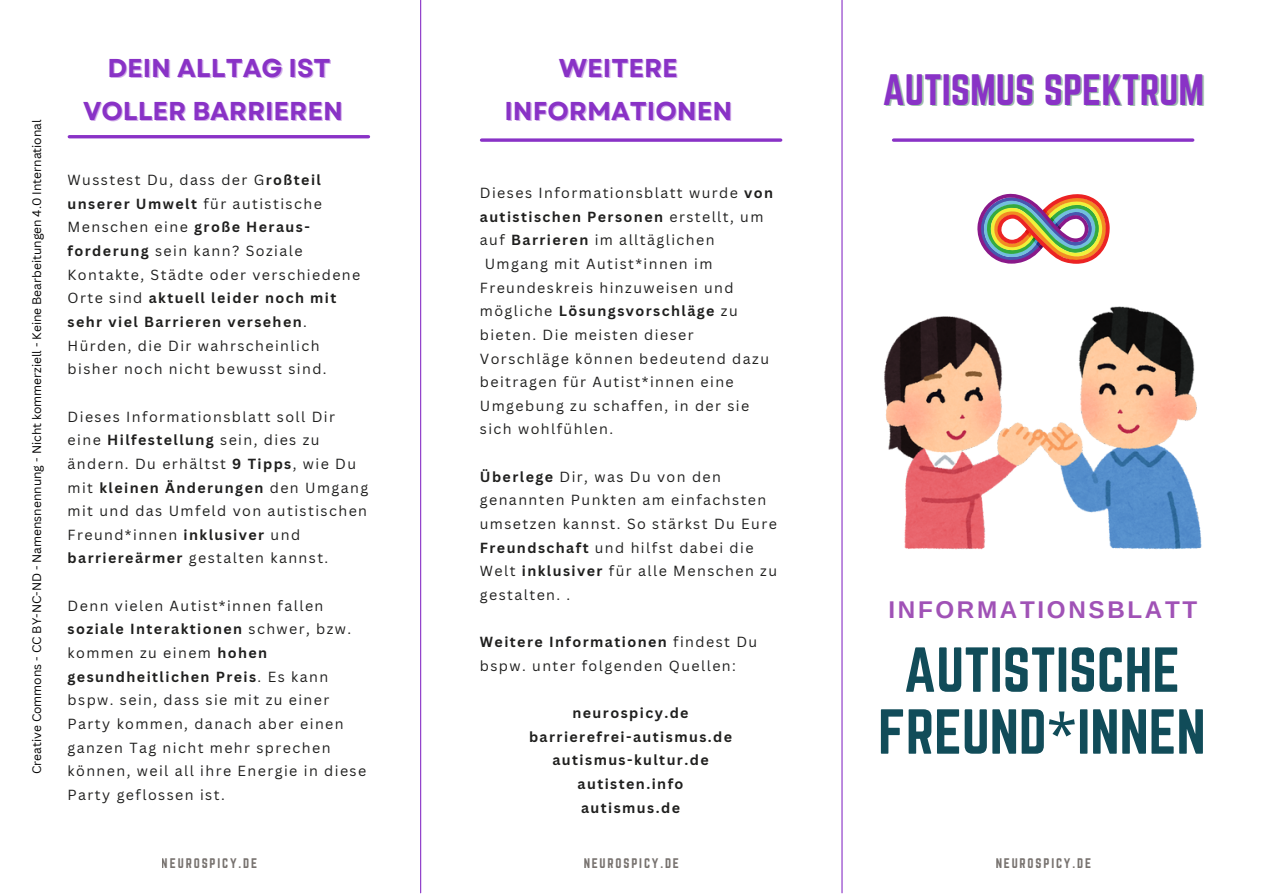
<style>
.page{position:relative;width:1263px;height:894px;background:#fff}
.page>*{position:absolute;margin:0;border:0;box-sizing:border-box;transform-origin:0 0}
.t1{font:55.5px/61.8px "Norwester";color:#114c59;text-align:center}
.t2{font:38.4px "Norwester";color:#8932c6}
.t3{font:700 25.8px/42.8px "Garet";color:#8932c6;text-align:center}
.t4{font:700 24.15px "Arimo";letter-spacing:.11em;color:#a052b6}
.t5{font:14.25px/23.5px "Canva Sans";letter-spacing:.1em;color:#1f1f1e}
.t6{font:700 14.25px/23.5px "Canva Sans";letter-spacing:.1em;color:#1f1f1e;text-align:center}
.t7{font:12.15px "Norwester";letter-spacing:.15em;color:#2d2520}
.t8{font:12px "Canva Sans";color:#000}
.s1{font-weight:700}
.s2{font-weight:400}
.s3{font-family:"Noto Sans"}
</style>
<div class="page">
<hr style="left:69px;top:135px;width:299px;height:3px;background:#8932c6">
<svg style="left:893px;top:138px;width:300px;height:4px"></svg>
<svg style="left:481px;top:138px;width:300px;height:4px"></svg>
<svg style="left:977px;top:193px;width:133px;height:71px"></svg>
<hr style="left:420px;top:0;width:1px;height:892px;background:#8932c6">
<hr style="left:841px;top:0;width:2px;height:892px;background:#8932c6">
<img style="left:884px;top:306px;width:318px;height:244px">
<p class="t8" style="left:28px;top:774px;width:656px;rotate:-90deg">Creative Commons - CC BY-NC-ND - Namensnennung - Nicht kommerziell - Keine Bearbeitungen 4.0 International</p>
<h3 class="t3" style="left:83px;top:47px;width:261px">DEIN ALLTAG IST<br>VOLLER BARRIEREN</h3>
<p class="t5" style="left:68px;top:168px;width:294px">Wusstest Du, dass der G<span class="s1">roßteil unserer Umwelt</span> für autistische<br>Menschen eine <span class="s1">große Heraus&shy;forderung</span> sein kann? Soziale<br>Kontakte, Städte oder verschiedene<br>Orte sind <span class="s1">aktuell leider noch mit sehr viel Barrieren versehen</span>.<br>Hürden, die Dir wahrscheinlich bisher noch nicht bewusst sind.</p>
<p class="t5" style="left:68px;top:404px;width:302px">Dieses Informationsblatt soll Dir eine <span class="s1">Hilfestellung</span> sein, dies zu ändern. Du erhältst <span class="s1">9 Tipps</span>, wie Du mit <span class="s1">kleinen Änderungen</span> den Umgang mit und das Umfeld von autistischen Freund*innen <span class="s1">inklusiver</span> und <span class="s1">barriereärmer</span> gestalten kannst.</p>
<p class="t5" style="left:68px;top:593px;width:300px">Denn vielen Autist*innen fallen <span class="s1">soziale Interaktionen</span> schwer, bzw. kommen zu einem <span class="s1">hohen gesundheitlichen Preis</span>. Es kann bspw. sein, dass sie mit zu einer<br>Party kommen, danach aber einen ganzen Tag nicht mehr sprechen können, weil all ihre Energie in diese<br>Party geflossen ist.</p>
<h3 class="t3" style="left:505px;top:47px;width:229px">WEITERE<br>INFORMATIONEN</h3>
<p class="t5" style="left:480px;top:181px;width:295px">Dieses Informationsblatt wurde <span class="s1">von</span></p>
<p class="t6" style="left:480px;top:204px;width:285px">autistischen Personen <span class="s2">erstellt, um</span></p>
<p class="t5" style="left:480px;top:228px;width:236px">auf <span class="s1">Barrieren</span> im alltäglichen</p>
<p class="t5" style="left:485px;top:251px;width:229px">Umgang mit Autist*innen im</p>
<p class="t5" style="left:480px;top:275px;width:255px">Freundeskreis hinzuweisen und</p>
<p class="t6" style="left:480px;top:299px;width:259px"><span class="s2">mögliche</span> Lösungsvorschläge <span class="s2">zu</span></p>
<p class="t5" style="left:480px;top:322px;width:215px">bieten. Die meisten dieser</p>
<p class="t5" style="left:480px;top:346px;width:291px">Vorschläge können bedeutend dazu</p>
<p class="t5" style="left:480px;top:370px;width:255px">beitragen für Autist*innen eine</p>
<p class="t5" style="left:480px;top:393px;width:271px">Umgebung zu schaffen, in der sie</p>
<p class="t5" style="left:480px;top:417px;width:135px">sich wohlfühlen.</p>
<p class="t5" style="left:480px;top:464px;width:299px"><span class="s1">Überlege</span> Dir, was Du von den genannten Punkten am einfachsten umsetzen kannst. So stärkst Du Eure<br><span class="s1">Freundschaft</span> und hilfst dabei die<br>Welt <span class="s1">inklusiver</span> für alle Menschen zu gestalten. .</p>
<p class="t5" style="left:480px;top:629px;width:279px"><span class="s1">Weitere Informationen</span> findest Du bspw. unter folgenden Quellen:</p>
<p class="t6" style="left:529px;top:700px;width:205px">neurospicy.de barrierefrei-autismus.de autismus-kultur.de autisten.info autismus.de</p>
<p class="t7" style="left:162px;top:855px;width:97px">NEUROSPICY.DE</p>
<p class="t7" style="left:583px;top:855px;width:97px">NEUROSPICY.DE</p>
<h2 class="t2" style="left:882px;top:66px;width:323px">AUTISMUS SPEKTRUM</h2>
<h3 class="t4" style="left:888px;top:596px;width:310px">INFORMATIONSBLATT</h3>
<h1 class="t1" style="left:878px;top:638px;width:329px">AUTISTISCHE<br>FREUND<span class="s3">*</span>INNEN</h1>
<p class="t7" style="left:995px;top:855px;width:97px">NEUROSPICY.DE</p>
</div>
